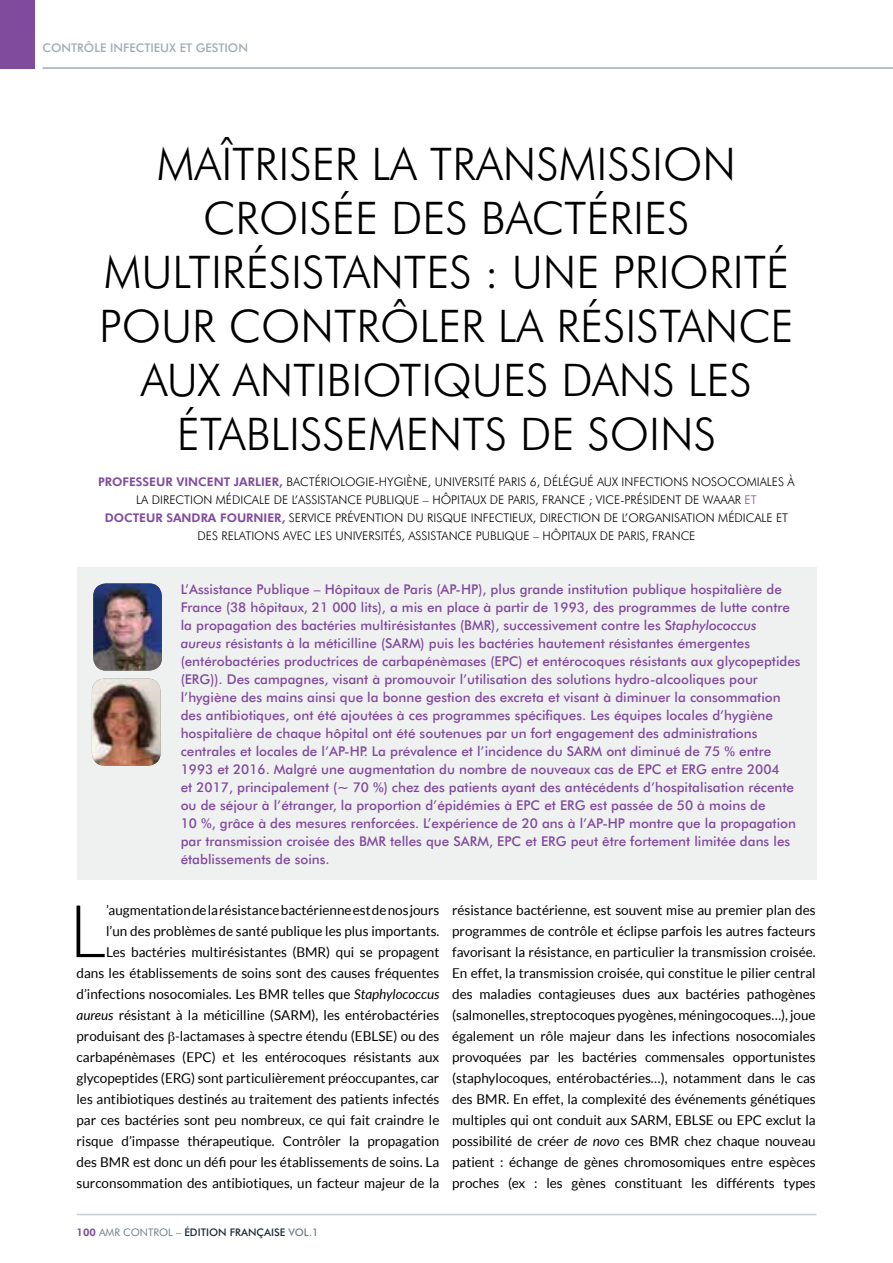
<style>
.page{position:relative;width:893px;height:1263px;background:#fff}
.page>*{position:absolute;margin:0;border:0;box-sizing:border-box;transform-origin:0 0}
.t1{font:300 72.9px "Lato";color:#000}
.t2{font:300 45px/54px "Futura BT";color:#000;text-align:center}
.t3{font:13.5px/21px "Lato";color:#000;text-align:right}
.t4{font:500 13.5px/18px "Futura BT";color:#814b9d}
.t5{font:300 12px/18px "Futura BT";color:#000;text-align:center}
.t6{font:500 12px "Futura BT";color:#a1abb2}
.t7{font:500 10.5px "Futura BT";color:#1c2b39}
.s1{font-weight:800;color:#814b9d}
.s2{color:#814b9d}
.s3{font-style:italic}
.s4{font-weight:400;color:#72808a}
.s5{color:#72808a}
</style>
<div class="page">
<div style="left:0;top:0;width:34px;height:69px;background:#814b9d"></div>
<hr style="left:43px;top:67px;width:850px;height:2px;background:#a1abb2">
<div style="left:77px;top:568px;width:739px;height:312px;background:#eff1f0"></div>
<hr style="left:77px;top:1214px;width:739px;height:1px;background:#c6cdd1">
<img style="left:93px;top:583px;width:69px;height:88px">
<img style="left:92px;top:678px;width:69px;height:88px">
<p class="t6" style="left:43px;top:40px;width:207px">CONTRÔLE INFECTIEUX ET GESTION</p>
<h2 class="t2" style="left:99px;top:137px;width:696px">MAÎTRISER LA TRANSMISSION<br>CROISÉE DES BACTÉRIES<br>MULTIRÉSISTANTES : UNE PRIORITÉ<br>POUR CONTRÔLER LA RÉSISTANCE<br>AUX ANTIBIOTIQUES DANS LES<br>ÉTABLISSEMENTS DE SOINS</h2>
<p class="t5" style="left:98px;top:473px;width:698px"><span class="s1">PROFESSEUR VINCENT JARLIER,</span> BACTÉRIOLOGIE-HYGIÈNE, UNIVERSITÉ PARIS 6, DÉLÉGUÉ AUX INFECTIONS NOSOCOMIALES À LA DIRECTION MÉDICALE DE L’ASSISTANCE PUBLIQUE – HÔPITAUX DE PARIS, FRANCE ; VICE-PRÉSIDENT DE WAAAR <span class="s2">ET<br></span><span class="s1">DOCTEUR SANDRA FOURNIER,</span> SERVICE PRÉVENTION DU RISQUE INFECTIEUX, DIRECTION DE L’ORGANISATION MÉDICALE ET DES RELATIONS AVEC LES UNIVERSITÉS, ASSISTANCE PUBLIQUE – HÔPITAUX DE PARIS, FRANCE</p>
<p class="t4" style="left:181px;top:580px;width:621px">L’Assistance Publique – Hôpitaux de Paris (AP-HP), plus grande institution publique hospitalière de France (38 hôpitaux, 21 000 lits), a mis en place à partir de 1993, des programmes de lutte contre la propagation des bactéries multirésistantes (BMR), successivement contre les S<span class="s3">taphylococcus aureus</span> résistants à la méticilline (SARM) puis les bactéries hautement résistantes émergentes (entérobactéries productrices de carbapénèmases (EPC) et entérocoques résistants aux glycopeptides (ERG)). Des campagnes, visant à promouvoir l’utilisation des solutions hydro-alcooliques pour l’hygiène des mains ainsi que la bonne gestion des excreta et visant à diminuer la consommation des antibiotiques, ont été ajoutées à ces programmes spécifiques. Les équipes locales d’hygiène hospitalière de chaque hôpital ont été soutenues par un fort engagement des administrations centrales et locales de l’AP-HP. La prévalence et l’incidence du SARM ont diminué de 75 % entre 1993 et 2016. Malgré une augmentation du nombre de nouveaux cas de EPC et ERG entre 2004<br>et 2017, principalement (~ 70 %) chez des patients ayant des antécédents d’hospitalisation récente ou de séjour à l’étranger, la proportion d’épidémies à EPC et ERG est passée de 50 à moins de<br>10 %, grâce à des mesures renforcées. L’expérience de 20 ans à l’AP-HP montre que la propagation par transmission croisée des BMR telles que SARM, EPC et ERG peut être fortement limitée dans les établissements de soins.</p>
<p class="t3" style="left:77px;top:900px;width:364px">’augmentation de la résistance bactérienne est de nos jours<br>l’un des problèmes de santé publique les plus importants.<br>Les bactéries multirésistantes (BMR) qui se propagent dans les établissements de soins sont des causes fréquentes d’infections nosocomiales. Les BMR telles que <span class="s3">Staphylococcus aureus</span> résistant à la méticilline (SARM), les entérobactéries produisant des -lactamases à spectre étendu (EBLSE) ou des carbapénèmases (EPC) et les entérocoques résistants aux glycopeptides (ERG) sont particulièrement préoccupantes, car les antibiotiques destinés au traitement des patients infectés par ces bactéries sont peu nombreux, ce qui fait craindre le risque d’impasse thérapeutique. Contrôler la propagation des BMR est donc un défi pour les établissements de soins. La surconsommation des antibiotiques, un facteur majeur de la</p>
<p class="t3" style="left:452px;top:900px;width:365px;text-align:justify">résistance bactérienne, est souvent mise au premier plan des programmes de contrôle et éclipse parfois les autres facteurs favorisant la résistance, en particulier la transmission croisée.<br>En effet, la transmission croisée, qui constitue le pilier central des maladies contagieuses dues aux bactéries pathogènes (salmonelles, streptocoques pyogènes, méningocoques…), joue également un rôle majeur dans les infections nosocomiales provoquées par les bactéries commensales opportunistes (staphylocoques, entérobactéries…), notamment dans le cas des BMR. En effet, la complexité des événements génétiques multiples qui ont conduit aux SARM, EBLSE ou EPC exclut la possibilité de créer <span class="s3">de novo</span> ces BMR chez chaque nouveau patient : échange de gènes chromosomiques entre espèces proches (ex : les gènes constituant les différents types</p>
<h1 class="t1" style="left:69px;top:892px;width:39px">L</h1>
<p class="t7" style="left:77px;top:1226px;width:243px"><span class="s1">100</span> <span class="s4">AMR CONTROL –</span> ÉDITION FRANÇAISE <span class="s5">VOL.1</span></p>
</div>
